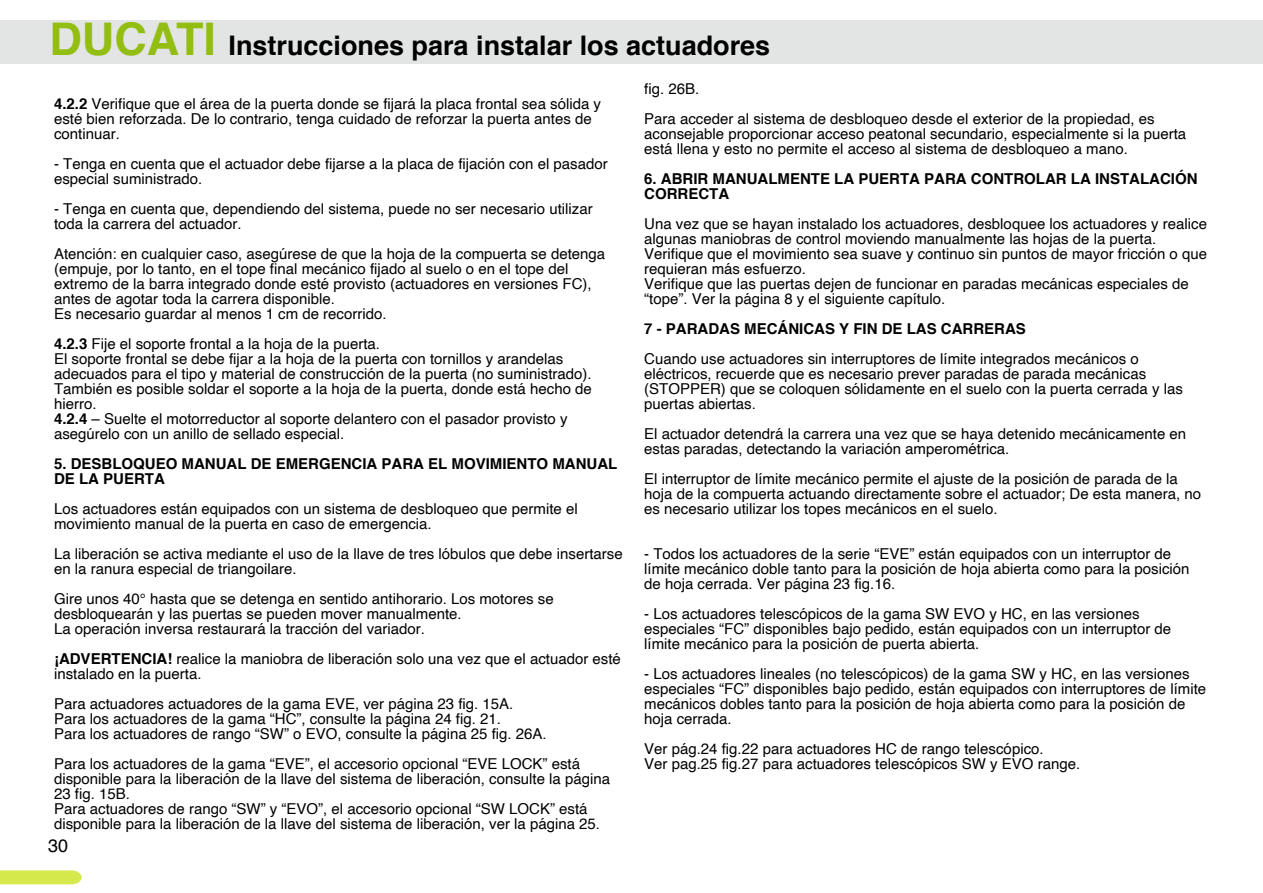
<style>
.page{position:relative;width:1263px;height:893px;background:#fff}
.page>*{position:absolute;margin:0;border:0;box-sizing:border-box;transform-origin:0 0}
.t1{font:700 27px "Helvetica";color:#000}
.t2{font:18px "Helvetica";color:#000}
.t3{font:15px/15px "Helvetica";color:#000}
.t4{font:700 15px/15px "Helvetica";color:#000}
.s1{font-size:45px;color:#92bd11}
.s2{font-weight:700}
</style>
<div class="page">
<div style="left:0;top:21px;width:1263px;height:43px;background:#e3e4e4"></div>
<svg style="left:0;top:870px;width:82px;height:14px"></svg>
<h1 class="t1" style="left:49px;top:23px;width:722px"><span class="s1">DUCATI</span> Instrucciones para instalar los actuadores</h1>
<p class="t3" style="left:54px;top:97px;width:548px"><span class="s2">4.2.2</span> Verifique que el área de la puerta donde se fijará la placa frontal sea sólida y esté bien reforzada. De lo contrario, tenga cuidado de reforzar la puerta antes de continuar.</p>
<p class="t3" style="left:54px;top:157px;width:555px">- Tenga en cuenta que el actuador debe fijarse a la placa de fijación con el pasador especial suministrado.</p>
<p class="t3" style="left:54px;top:202px;width:540px">- Tenga en cuenta que, dependiendo del sistema, puede no ser necesario utilizar toda la carrera del actuador.</p>
<p class="t3" style="left:54px;top:247px;width:553px">Atención: en cualquier caso, asegúrese de que la hoja de la compuerta se detenga (empuje, por lo tanto, en el tope final mecánico fijado al suelo o en el tope del extremo de la barra integrado donde esté provisto (actuadores en versiones FC), antes de agotar toda la carrera disponible.<br>Es necesario guardar al menos 1 cm de recorrido.</p>
<p class="t3" style="left:54px;top:337px;width:539px"><span class="s2">4.2.3</span> Fije el soporte frontal a la hoja de la puerta.<br>El soporte frontal se debe fijar a la hoja de la puerta con tornillos y arandelas adecuados para el tipo y material de construcción de la puerta (no suministrado).<br>También es posible soldar el soporte a la hoja de la puerta, donde está hecho de hierro.<br><span class="s2">4.2.4</span> – Suelte el motorreductor al soporte delantero con el pasador provisto y asegúrelo con un anillo de sellado especial.</p>
<p class="t4" style="left:54px;top:457px;width:565px">5. DESBLOQUEO MANUAL DE EMERGENCIA PARA EL MOVIMIENTO MANUAL<br>DE LA PUERTA</p>
<p class="t3" style="left:54px;top:502px;width:525px">Los actuadores están equipados con un sistema de desbloqueo que permite el movimiento manual de la puerta en caso de emergencia.</p>
<p class="t3" style="left:54px;top:547px;width:570px">La liberación se activa mediante el uso de la llave de tres lóbulos que debe insertarse en la ranura especial de triangoilare.</p>
<p class="t3" style="left:54px;top:592px;width:501px">Gire unos 40° hasta que se detenga en sentido antihorario. Los motores se desbloquearán y las puertas se pueden mover manualmente.<br>La operación inversa restaurará la tracción del variador.</p>
<p class="t3" style="left:54px;top:652px;width:568px"><span class="s2">¡ADVERTENCIA!</span> realice la maniobra de liberación solo una vez que el actuador esté instalado en la puerta.</p>
<p class="t3" style="left:54px;top:697px;width:494px">Para actuadores actuadores de la gama EVE, ver página 23 fig. 15A.<br>Para los actuadores de la gama “HC”, consulte la página 24 fig. 21.<br>Para los actuadores de rango “SW” o EVO, consulte la página 25 fig. 26A.</p>
<p class="t3" style="left:54px;top:757px;width:558px">Para los actuadores de la gama “EVE”, el accesorio opcional “EVE LOCK” está disponible para la liberación de la llave del sistema de liberación, consulte la página 23 fig. 15B.<br>Para actuadores de rango “SW” y “EVO”, el accesorio opcional “SW LOCK” está disponible para la liberación de la llave del sistema de liberación, ver la página 25.</p>
<p class="t2" style="left:48px;top:832px;width:22px">30</p>
<p class="t3" style="left:644px;top:74px;width:512px;line-height:30px">fig. 26B.<br>Para acceder al sistema de desbloqueo desde el exterior de la propiedad, es</p>
<p class="t3" style="left:644px;top:127px;width:543px">aconsejable proporcionar acceso peatonal secundario, especialmente si la puerta está llena y esto no permite el acceso al sistema de desbloqueo a mano.</p>
<p class="t4" style="left:644px;top:172px;width:555px">6. ABRIR MANUALMENTE LA PUERTA PARA CONTROLAR LA INSTALACIÓN<br>CORRECTA</p>
<p class="t3" style="left:644px;top:217px;width:564px">Una vez que se hayan instalado los actuadores, desbloquee los actuadores y realice algunas maniobras de control moviendo manualmente las hojas de la puerta.<br>Verifique que el movimiento sea suave y continuo sin puntos de mayor fricción o que requieran más esfuerzo.<br>Verifique que las puertas dejen de funcionar en paradas mecánicas especiales de “tope”. Ver la página 8 y el siguiente capítulo.</p>
<p class="t4" style="left:644px;top:322px;width:383px">7 - PARADAS MECÁNICAS Y FIN DE LAS CARRERAS</p>
<p class="t3" style="left:644px;top:352px;width:540px">Cuando use actuadores sin interruptores de límite integrados mecánicos o eléctricos, recuerde que es necesario prever paradas de parada mecánicas (STOPPER) que se coloquen sólidamente en el suelo con la puerta cerrada y las puertas abiertas.</p>
<p class="t3" style="left:644px;top:427px;width:543px">El actuador detendrá la carrera una vez que se haya detenido mecánicamente en estas paradas, detectando la variación amperométrica.</p>
<p class="t3" style="left:644px;top:472px;width:558px">El interruptor de límite mecánico permite el ajuste de la posición de parada de la hoja de la compuerta actuando directamente sobre el actuador; De esta manera, no es necesario utilizar los topes mecánicos en el suelo.</p>
<p class="t3" style="left:644px;top:547px;width:547px">- Todos los actuadores de la serie “EVE” están equipados con un interruptor de límite mecánico doble tanto para la posición de hoja abierta como para la posición de hoja cerrada. Ver página 23 fig.16.</p>
<p class="t3" style="left:644px;top:607px;width:528px">- Los actuadores telescópicos de la gama SW EVO y HC, en las versiones especiales “FC” disponibles bajo pedido, están equipados con un interruptor de límite mecánico para la posición de puerta abierta.</p>
<p class="t3" style="left:644px;top:667px;width:563px">- Los actuadores lineales (no telescópicos) de la gama SW y HC, en las versiones especiales “FC” disponibles bajo pedido, están equipados con interruptores de límite mecánicos dobles tanto para la posición de hoja abierta como para la posición de hoja cerrada.</p>
<p class="t3" style="left:644px;top:742px;width:438px">Ver pág.24 fig.22 para actuadores HC de rango telescópico.<br>Ver pag.25 fig.27 para actuadores telescópicos SW y EVO range.</p>
</div>
